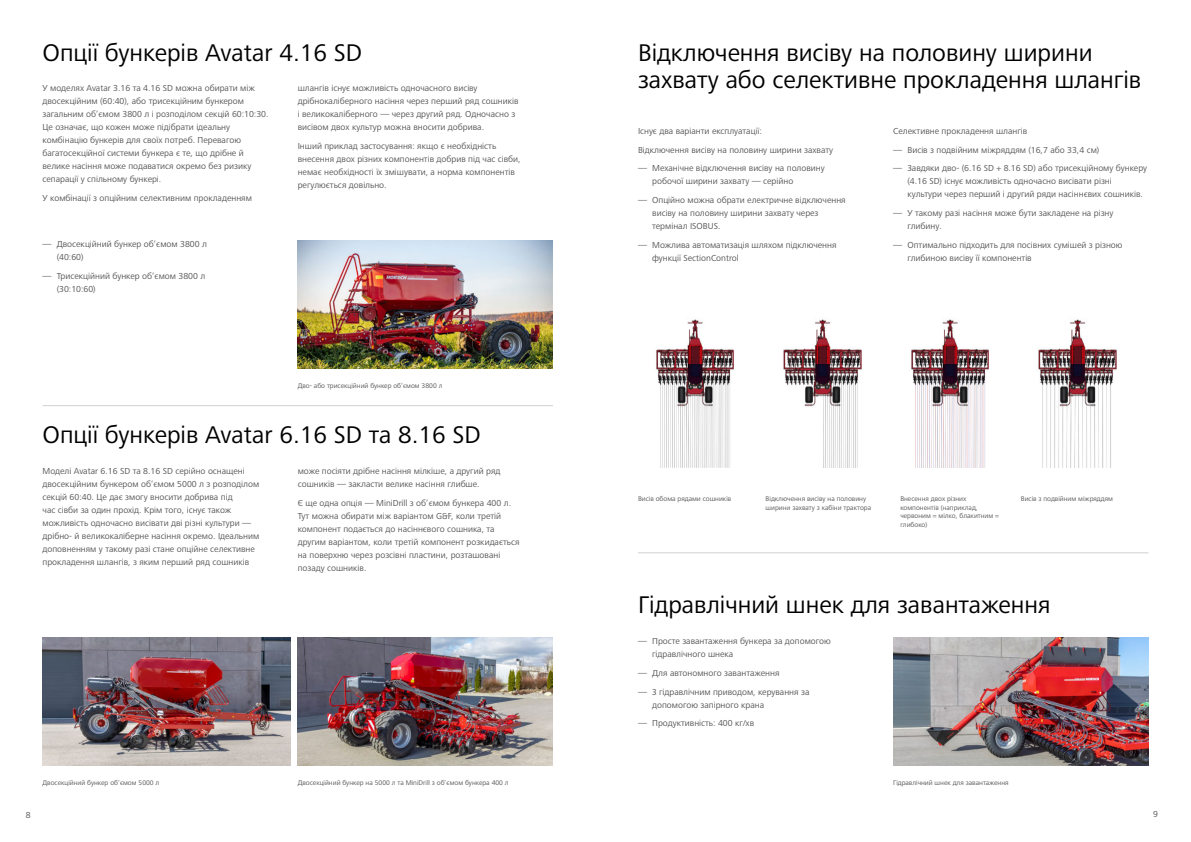
<style>
.page{position:relative;width:1191px;height:842px;background:#fff}
.page>*{position:absolute;margin:0;border:0;box-sizing:border-box;transform-origin:0 0}
.Head_Zusatzausstattung{font:25px/27px "Frutiger Next LTW1 G";color:#000}
.fließtext_9_pt_grau{font:9px/13px "Frutiger Next LTW1 G";color:#575756}
.t1{font:7px/8.5px "Frutiger Next LTW1 G";color:#575756}
</style>
<div class="page">
<img style="left:298px;top:638px;width:255px;height:127px">
<img style="left:893px;top:638px;width:255px;height:127px">
<img style="left:43px;top:638px;width:248px;height:127px">
<img style="left:298px;top:241px;width:255px;height:128px">
<img style="left:783px;top:319px;width:79px;height:149px">
<img style="left:656px;top:319px;width:78px;height:149px">
<hr style="left:43px;top:405px;width:510px;height:1px;background:#d0d0d0">
<hr style="left:638px;top:553px;width:510px;height:1px;background:#d0d0d0">
<img style="left:911px;top:319px;width:78px;height:149px">
<img style="left:1038px;top:319px;width:79px;height:149px">
<p class="Head_Zusatzausstattung" style="left:43px;top:40px;width:321px">Опції бункерів Avatar 4.16 SD</p>
<p class="fließtext_9_pt_grau" style="left:43px;top:82px;width:228px">У моделях Avatar 3.16 та 4.16 SD можна обирати між двосекційним (60:40), або трисекційним бункером загальним об‘ємом 3800 л і розподілом секцій 60:10:30.<br>Це означає, що кожен може підібрати ідеальну комбінацію бункерів для своїх потреб. Перевагою багатосекційної системи бункера є те, що дрібне й велике насіння може подаватися окремо без ризику сепарації у спільному бункері.</p>
<p class="fließtext_9_pt_grau" style="left:43px;top:192px;width:211px">У комбінації з опційним селективним прокладенням</p>
<p class="fließtext_9_pt_grau" style="left:57px;top:238px;width:152px;text-indent:-14px">― Двосекційний бункер об‘ємом 3800 л (40:60)</p>
<p class="fließtext_9_pt_grau" style="left:57px;top:270px;width:150px;text-indent:-14px">― Трисекційний бункер об‘ємом 3800 л (30:10:60)</p>
<p class="fließtext_9_pt_grau" style="left:298px;top:82px;width:222px">шлангів існує можливість одночасного висіву дрібнокаліберного насіння через перший ряд сошників і великокаліберного — через другий ряд. Одночасно з висівом двох культур можна вносити добрива.</p>
<p class="fließtext_9_pt_grau" style="left:298px;top:140px;width:224px">Інший приклад застосування: якщо є необхідність внесення двох різних компонентів добрив під час сівби, немає необхідності їх змішувати, а норма компонентів регулюється довільно.</p>
<p class="t1" style="left:298px;top:381px;width:146px">Дво- або трисекційний бункер об‘ємом 3800 л</p>
<p class="Head_Zusatzausstattung" style="left:43px;top:422px;width:440px">Опції бункерів Avatar 6.16 SD та 8.16 SD</p>
<p class="fließtext_9_pt_grau" style="left:43px;top:465px;width:218px">Моделі Avatar 6.16 SD та 8.16 SD серійно оснащені двосекційним бункером об‘ємом 5000 л з розподілом секцій 60:40. Це дає змогу вносити добрива під<br>час сівби за один прохід. Крім того, існує також можливість одночасно висівати дві різні культури — дрібно- й великокаліберне насіння окремо. Ідеальним доповненням у такому разі стане опційне селективне прокладення шлангів, з яким перший ряд сошників</p>
<p class="fließtext_9_pt_grau" style="left:298px;top:465px;width:204px">може посіяти дрібне насіння мілкіше, а другий ряд сошників — закласти велике насіння глибше.</p>
<p class="fließtext_9_pt_grau" style="left:298px;top:497px;width:223px">Є ще одна опція — MiniDrill з об‘ємом бункера 400 л.<br>Тут можна обирати між варіантом G&amp;F, коли третій компонент подається до насіннєвого сошника, та другим варіантом, коли третій компонент розкидається на поверхню через розсівні пластини, розташовані позаду сошників.</p>
<p class="Head_Zusatzausstattung" style="left:638px;top:40px;width:505px">Відключення висіву на половину ширини захвату або селективне прокладення шлангів</p>
<p class="fließtext_9_pt_grau" style="left:638px;top:125px;width:125px">Існує два варіанти експлуатації:</p>
<p class="fließtext_9_pt_grau" style="left:638px;top:144px;width:197px">Відключення висіву на половину ширини захвату</p>
<p class="fließtext_9_pt_grau" style="left:652px;top:162px;width:174px;text-indent:-14px">― Механічне відключення висіву на половину робочої ширини захвату — серійно</p>
<p class="fließtext_9_pt_grau" style="left:652px;top:194px;width:195px;text-indent:-14px">― Опційно можна обрати електричне відключення висіву на половину ширини захвату через термінал ISOBUS.</p>
<p class="fließtext_9_pt_grau" style="left:652px;top:239px;width:186px;text-indent:-14px">― Можлива автоматизація шляхом підключення функції SectionControl</p>
<p class="fließtext_9_pt_grau" style="left:893px;top:125px;width:136px">Селективне прокладення шлангів</p>
<p class="fließtext_9_pt_grau" style="left:893px;top:144px;width:208px">― Висів з подвійним міжряддям (16,7 або 33,4 см)</p>
<p class="fließtext_9_pt_grau" style="left:907px;top:162px;width:241px;text-indent:-14px">― Завдяки дво- (6.16 SD + 8.16 SD) або трисекційному бункеру (4.16 SD) існує можливість одночасно висівати різні культури через перший і другий ряди насіннєвих сошників.</p>
<p class="fließtext_9_pt_grau" style="left:907px;top:207px;width:208px;text-indent:-14px">― У такому разі насіння може бути закладене на різну глибину.</p>
<p class="fließtext_9_pt_grau" style="left:907px;top:239px;width:217px;text-indent:-14px">― Оптимально підходить для посівних сумішей з різною глибиною висіву її компонентів</p>
<p class="t1" style="left:638px;top:495px;width:95px">Висів обома рядами сошників</p>
<p class="t1" style="left:1020px;top:495px;width:94px">Висів з подвійним міжряддям</p>
<p class="t1" style="left:765px;top:495px;width:107px">Відключення висіву на половину ширини захвату з кабіни трактора</p>
<p class="t1" style="left:900px;top:495px;width:100px">Внесення двох різних компонентів (наприклад, червоним = мілко, блакитним = глибоко)</p>
<p class="Head_Zusatzausstattung" style="left:638px;top:592px;width:414px">Гідравлічний шнек для завантаження</p>
<p class="fließtext_9_pt_grau" style="left:652px;top:635px;width:180px;text-indent:-14px">― Просте завантаження бункера за допомогою гідравлічного шнека</p>
<p class="fließtext_9_pt_grau" style="left:638px;top:667px;width:143px">― Для автономного завантаження</p>
<p class="fließtext_9_pt_grau" style="left:652px;top:685px;width:159px;text-indent:-14px">― З гідравлічним приводом, керування за допомогою запірного крана</p>
<p class="fließtext_9_pt_grau" style="left:638px;top:717px;width:118px">― Продуктивність: 400 кг/хв</p>
<p class="t1" style="left:43px;top:778px;width:118px">Двосекційний бункер об‘ємом 5000 л</p>
<p class="t1" style="left:298px;top:778px;width:212px">Двосекційний бункер на 5000 л та MiniDrill з об‘ємом бункера 400 л</p>
<p class="t1" style="left:893px;top:778px;width:117px">Гідравлічний шнек для завантаження</p>
<p class="fließtext_9_pt_grau" style="left:26px;top:809px;width:6px">8</p>
<p class="fließtext_9_pt_grau" style="left:1153px;top:808px;width:6px">9</p>
</div>
